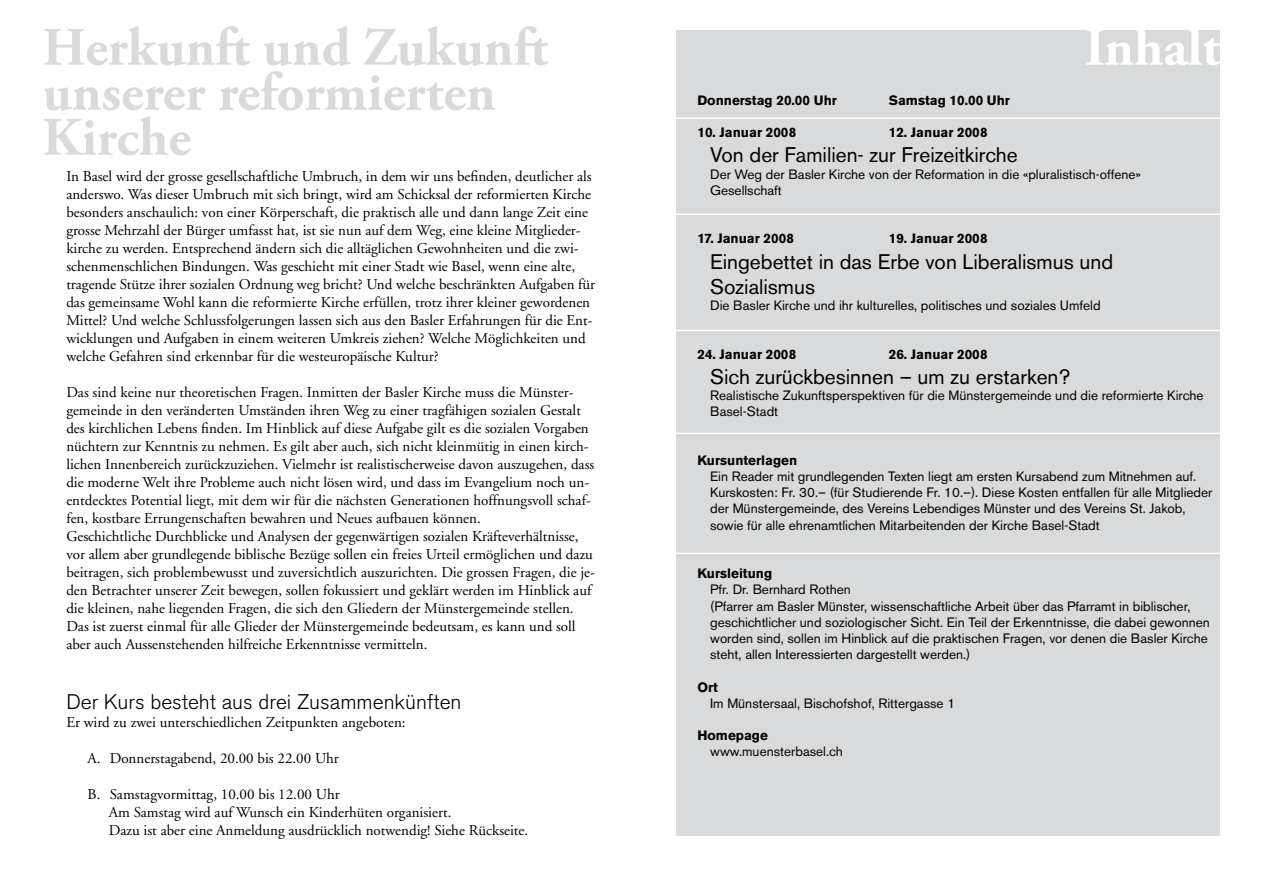
<style>
.page{position:relative;width:1263px;height:893px;background:#fff}
.page>*{position:absolute;margin:0;border:0;box-sizing:border-box;transform-origin:0 0}
.t1{font:700 54px/45px "Adobe Garamond Pro";color:#d9dadb}
.t2{font:700 54px "Adobe Garamond Pro";color:#fff}
.t3{font:21px/25.2px "Akzidenz Grotesk BE";color:#000}
.t4{font:300 21px "Akzidenz Grotesk BE";color:#000}
.t5{font:15px/18px "Adobe Garamond";color:#000}
.t6{font:13.5px/16.2px "Akzidenz Grotesk BE";color:#000}
.t7{font:700 13.5px "Akzidenz Grotesk BE";color:#000}
</style>
<div class="page">
<div style="left:676px;top:30px;width:543px;height:806px;background:#d9dadb"></div>
<hr style="left:632px;top:117px;width:631px;height:2px;background:#fff">
<hr style="left:632px;top:213px;width:631px;height:2px;background:#fff">
<hr style="left:632px;top:330px;width:631px;height:1px;background:#fff">
<hr style="left:632px;top:433px;width:631px;height:1px;background:#fff">
<hr style="left:632px;top:553px;width:631px;height:1px;background:#fff">
<h1 class="t1" style="left:43px;top:26px;width:507px">Herkunft und Zukunft</h1>
<h1 class="t2" style="left:1085px;top:16px;width:137px">Inhalt</h1>
<h1 class="t1" style="left:43px;top:71px;width:455px">unserer reformierten<br>Kirche</h1>
<p class="t7" style="left:697px;top:92px;width:141px">Donnerstag 20.00 Uhr</p>
<p class="t7" style="left:889px;top:92px;width:123px">Samstag 10.00 Uhr</p>
<p class="t7" style="left:697px;top:125px;width:100px">10. Januar 2008</p>
<p class="t7" style="left:889px;top:125px;width:100px">12. Januar 2008</p>
<h2 class="t3" style="left:710px;top:142px;width:309px">Von der Familien- zur Freizeitkirche</h2>
<p class="t6" style="left:710px;top:166px;width:432px">Der Weg der Basler Kirche von der Reformation in die «pluralistisch-offene»<br>Gesellschaft</p>
<p class="t7" style="left:697px;top:231px;width:98px">17. Januar 2008</p>
<p class="t7" style="left:889px;top:231px;width:100px">19. Januar 2008</p>
<h2 class="t3" style="left:710px;top:249px;width:404px">Eingebettet in das Erbe von Liberalismus und<br>Sozialismus</h2>
<p class="t6" style="left:710px;top:297px;width:392px">Die Basler Kirche und ihr kulturelles, politisches und soziales Umfeld</p>
<p class="t7" style="left:697px;top:346px;width:100px">24. Januar 2008</p>
<p class="t7" style="left:889px;top:346px;width:100px">26. Januar 2008</p>
<h2 class="t3" style="left:710px;top:364px;width:362px">Sich zurückbesinnen – um zu erstarken?</h2>
<p class="t6" style="left:710px;top:387px;width:495px">Realistische Zukunftsperspektiven für die Münstergemeinde und die reformierte Kirche<br>Basel-Stadt</p>
<p class="t7" style="left:697px;top:452px;width:101px">Kursunterlagen</p>
<p class="t6" style="left:710px;top:468px;width:504px">Ein Reader mit grundlegenden Texten liegt am ersten Kursabend zum Mitnehmen auf.<br>Kurskosten: Fr. 30.– (für Studierende Fr. 10.–). Diese Kosten entfallen für alle Mitglieder der Münstergemeinde, des Vereins Lebendiges Münster und des Vereins St. Jakob, sowie für alle ehrenamtlichen Mitarbeitenden der Kirche Basel-Stadt</p>
<p class="t7" style="left:697px;top:566px;width:76px">Kursleitung</p>
<p class="t6" style="left:710px;top:582px;width:501px">Pfr. Dr. Bernhard Rothen<br>(Pfarrer am Basler Münster, wissenschaftliche Arbeit über das Pfarramt in biblischer, geschichtlicher und soziologischer Sicht. Ein Teil der Erkenntnisse, die dabei gewonnen worden sind, sollen im Hinblick auf die praktischen Fragen, vor denen die Basler Kirche steht, allen Interessierten dargestellt werden.)</p>
<p class="t7" style="left:697px;top:679px;width:22px">Ort</p>
<p class="t6" style="left:710px;top:695px;width:247px">Im Münstersaal, Bischofshof, Rittergasse 1</p>
<p class="t7" style="left:697px;top:728px;width:72px">Homepage</p>
<p class="t6" style="left:710px;top:744px;width:134px">www.muensterbasel.ch</p>
<p class="t5" style="left:66px;top:168px;width:530px">In Basel wird der grosse gesellschaftliche Umbruch, in dem wir uns befinden, deutlicher als anderswo. Was dieser Umbruch mit sich bringt, wird am Schicksal der reformierten Kirche besonders anschaulich: von einer Körperschaft, die praktisch alle und dann lange Zeit eine grosse Mehrzahl der Bürger umfasst hat, ist sie nun auf dem Weg, eine kleine Mitglieder&shy;kirche zu werden. Entsprechend ändern sich die alltäglichen Gewohnheiten und die zwi&shy;schenmenschlichen Bindungen. Was geschieht mit einer Stadt wie Basel, wenn eine alte, tragende Stütze ihrer sozialen Ordnung weg bricht? Und welche beschränkten Aufgaben für das gemeinsame Wohl kann die reformierte Kirche erfüllen, trotz ihrer kleiner gewordenen Mittel? Und welche Schlussfolgerungen lassen sich aus den Basler Erfahrungen für die Ent&shy;wicklungen und Aufgaben in einem weiteren Umkreis ziehen? Welche Möglichkeiten und welche Gefahren sind erkennbar für die westeuropäische Kultur?</p>
<p class="t5" style="left:66px;top:384px;width:530px">Das sind keine nur theoretischen Fragen. Inmitten der Basler Kirche muss die Münster&shy;gemeinde in den veränderten Umständen ihren Weg zu einer tragfähigen sozialen Gestalt des kirchlichen Lebens finden. Im Hinblick auf diese Aufgabe gilt es die sozialen Vorgaben nüchtern zur Kenntnis zu nehmen. Es gilt aber auch, sich nicht kleinmütig in einen kirch&shy;lichen Innenbereich zurückzuziehen. Vielmehr ist realistischerweise davon auszugehen, dass die moderne Welt ihre Probleme auch nicht lösen wird, und dass im Evangelium noch un&shy;entdecktes Potential liegt, mit dem wir für die nächsten Generationen hoffnungsvoll schaf&shy;fen, kostbare Errungenschaften bewahren und Neues aufbauen können.<br>Geschichtliche Durchblicke und Analysen der gegenwärtigen sozialen Kräfteverhältnisse, vor allem aber grundlegende biblische Bezüge sollen ein freies Urteil ermöglichen und dazu beitragen, sich problembewusst und zuversichtlich auszurichten. Die grossen Fragen, die je&shy;den Betrachter unserer Zeit bewegen, sollen fokussiert und geklärt werden im Hinblick auf die kleinen, nahe liegenden Fragen, die sich den Gliedern der Münstergemeinde stellen.<br>Das ist zuerst einmal für alle Glieder der Münstergemeinde bedeutsam, es kann und soll aber auch Aussenstehenden hilfreiche Erkenntnisse vermitteln.</p>
<h2 class="t4" style="left:66px;top:690px;width:397px">Der Kurs besteht aus drei Zusammenkünften</h2>
<p class="t5" style="left:66px;top:714px;width:341px">Er wird zu zwei unterschiedlichen Zeitpunkten angeboten:</p>
<p class="t5" style="left:110px;top:750px;width:231px">Donnerstagabend, 20.00 bis 22.00 Uhr</p>
<p class="t5" style="left:109px;top:786px;width:421px">Samstagvormittag, 10.00 bis 12.00 Uhr<br>Am Samstag wird auf Wunsch ein Kinderhüten organisiert.<br>Dazu ist aber eine Anmeldung ausdrücklich notwendig! Siehe Rückseite.</p>
<p class="t5" style="left:88px;top:750px;width:15px">A.</p>
<p class="t5" style="left:88px;top:786px;width:14px">B.</p>
</div>
